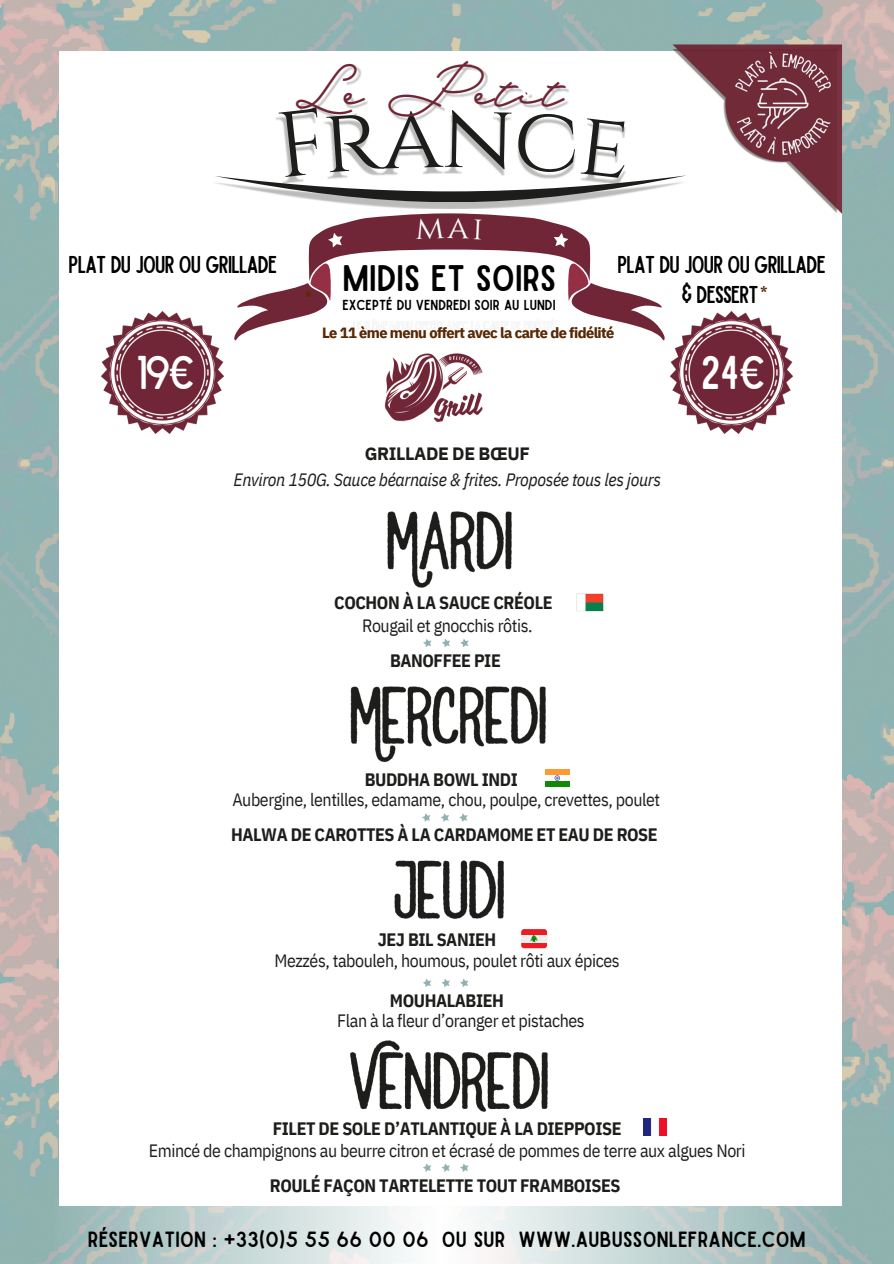
<style>
.page{position:relative;width:894px;height:1264px;background:#fff}
.page>*{position:absolute;margin:0;border:0;box-sizing:border-box;transform-origin:0 0}
.t1{font:900 39.45px "Mina";color:#702636}
.t2{font:37.95px "Sailors Condensed";color:#fff}
.t3{font:35.25px "Sailors";color:#000}
.t4{font:21px "Sailors";letter-spacing:.01em;color:#000}
.t5{font:19.5px "Sailors Condensed";letter-spacing:-.04em;color:#000}
.t6{font:700 19.5px "Cinzel";color:#5b2700}
.t7{font:700 18px "IBM Plex Sans Cond";letter-spacing:-.025em;color:#1d1d1b}
.t8{font:17.85px "IBM Plex Sans Cond";letter-spacing:-.025em;color:#1d1d1b}
.t9{font:italic 17.85px "IBM Plex Sans Cond";letter-spacing:-.025em;color:#1d1d1b}
.t10{font:700 17.85px "IBM Plex Sans Thai";letter-spacing:-.025em;color:#1d1d1b}
.t11{font:700 14.7px "IBM Plex Sans";letter-spacing:-.04em;color:#5b2700}
.t12{font:13.8px "Sailors";color:#000}
.s1{font-family:"Cinzel";font-weight:700;color:#5b2700}
</style>
<div class="page">
<img style="left:0;top:0;width:893px;height:1263px">
<div style="left:59px;top:52px;width:782px;height:1153px;background:#fff"></div>
<img style="left:101px;top:311px;width:123px;height:123px">
<img style="left:670px;top:311px;width:123px;height:123px">
<img style="left:384px;top:353px;width:99px;height:71px">
<img style="left:394px;top:860px;width:110px;height:59px">
<img style="left:387px;top:511px;width:125px;height:77px">
<img style="left:350px;top:686px;width:196px;height:77px">
<img style="left:350px;top:1040px;width:198px;height:72px">
<img style="left:660px;top:36px;width:191px;height:190px">
<img style="left:299px;top:64px;width:387px;height:144px">
<svg style="left:442px;top:638px;width:8px;height:9px"></svg>
<svg style="left:460px;top:638px;width:8px;height:9px"></svg>
<svg style="left:423px;top:638px;width:8px;height:9px"></svg>
<svg style="left:441px;top:813px;width:8px;height:9px"></svg>
<svg style="left:459px;top:813px;width:8px;height:9px"></svg>
<svg style="left:422px;top:813px;width:8px;height:9px"></svg>
<svg style="left:441px;top:979px;width:9px;height:8px"></svg>
<svg style="left:460px;top:978px;width:8px;height:9px"></svg>
<svg style="left:423px;top:978px;width:8px;height:9px"></svg>
<svg style="left:441px;top:1163px;width:9px;height:9px"></svg>
<svg style="left:460px;top:1163px;width:8px;height:9px"></svg>
<svg style="left:423px;top:1163px;width:8px;height:9px"></svg>
<img style="left:56px;top:1195px;width:781px;height:68px">
<img style="left:643px;top:1118px;width:23px;height:17px">
<img style="left:576px;top:593px;width:28px;height:19px">
<div style="left:544px;top:769px;width:25px;height:6px;background:#ff9932"></div>
<div style="left:544px;top:781px;width:25px;height:5px;background:#128807"></div>
<svg style="left:554px;top:775px;width:6px;height:6px"></svg>
<div style="left:521px;top:929px;width:26px;height:19px;background:#ed1c23;border-radius:3px"></div>
<div style="left:521px;top:935px;width:26px;height:7px;background:#eee"></div>
<svg style="left:530px;top:935px;width:8px;height:7px"></svg>
<svg style="left:215px;top:106px;width:471px;height:96px"></svg>
<svg style="left:234px;top:213px;width:430px;height:128px"></svg>
<p class="t1" style="left:294px;top:65px;width:271px">Le Petit</p>
<p class="t5" style="left:69px;top:256px;width:210px">PLAT DU JOUR OU GRILLADE</p>
<p class="t5" style="left:617px;top:256px;width:210px">PLAT DU JOUR OU GRILLADE</p>
<p class="t5" style="left:681px;top:286px;width:88px">&amp; DESSERT<span class="s1">*</span></p>
<p class="t3" style="left:342px;top:265px;width:215px">MIDIS ET SOIRS</p>
<p class="t6" style="left:304px;top:286px;width:9px">*</p>
<p class="t12" style="left:342px;top:299px;width:215px">EXCEPTÉ DU VENDREDI SOIR AU LUNDI</p>
<p class="t2" style="left:137px;top:356px;width:59px">19€</p>
<p class="t11" style="left:322px;top:323px;width:294px">Le 11 ème menu offert avec la carte de fidélité</p>
<h6 class="t10" style="left:365px;top:444px;width:166px">GRILLADE DE BŒUF</h6>
<p class="t9" style="left:233px;top:467px;width:429px">Environ 150G. Sauce béarnaise &amp; frites. Proposée tous les jours</p>
<p class="t7" style="left:334px;top:590px;width:220px">COCHON À LA SAUCE CRÉOLE</p>
<h6 class="t8" style="left:362px;top:613px;width:172px">Rougail et gnocchis rôtis.</h6>
<p class="t7" style="left:390px;top:648px;width:112px">BANOFFEE PIE</p>
<p class="t2" style="left:700px;top:356px;width:66px">24€</p>
<h6 class="t7" style="left:364px;top:767px;width:155px">BUDDHA BOWL INDI</h6>
<h6 class="t8" style="left:232px;top:788px;width:429px">Aubergine, lentilles, edamame, chou, poulpe, crevettes, poulet</h6>
<p class="t7" style="left:231px;top:823px;width:428px">HALWA DE CAROTTES À LA CARDAMOME ET EAU DE ROSE</p>
<h6 class="t7" style="left:378px;top:927px;width:120px">JEJ BIL SANIEH</h6>
<p class="t8" style="left:274px;top:948px;width:347px">Mezzés, tabouleh, houmous, poulet rôti aux épices</p>
<h6 class="t7" style="left:390px;top:988px;width:116px">MOUHALABIEH</h6>
<p class="t8" style="left:337px;top:1008px;width:249px">Flan à la fleur d’oranger et pistaches</p>
<h4 class="t7" style="left:273px;top:1116px;width:350px">FILET DE SOLE D’ATLANTIQUE À LA DIEPPOISE</h4>
<p class="t8" style="left:149px;top:1138px;width:598px">Emincé de champignons au beurre citron et écrasé de pommes de terre aux algues Nori</p>
<h6 class="t7" style="left:270px;top:1173px;width:352px">ROULÉ FAÇON TARTELETTE TOUT FRAMBOISES</h6>
<p class="t4" style="left:88px;top:1231px;width:719px">RÉSERVATION : +33(0)5 55 66 00 06 OU SUR WWW.AUBUSSONLEFRANCE.COM</p>
</div>
